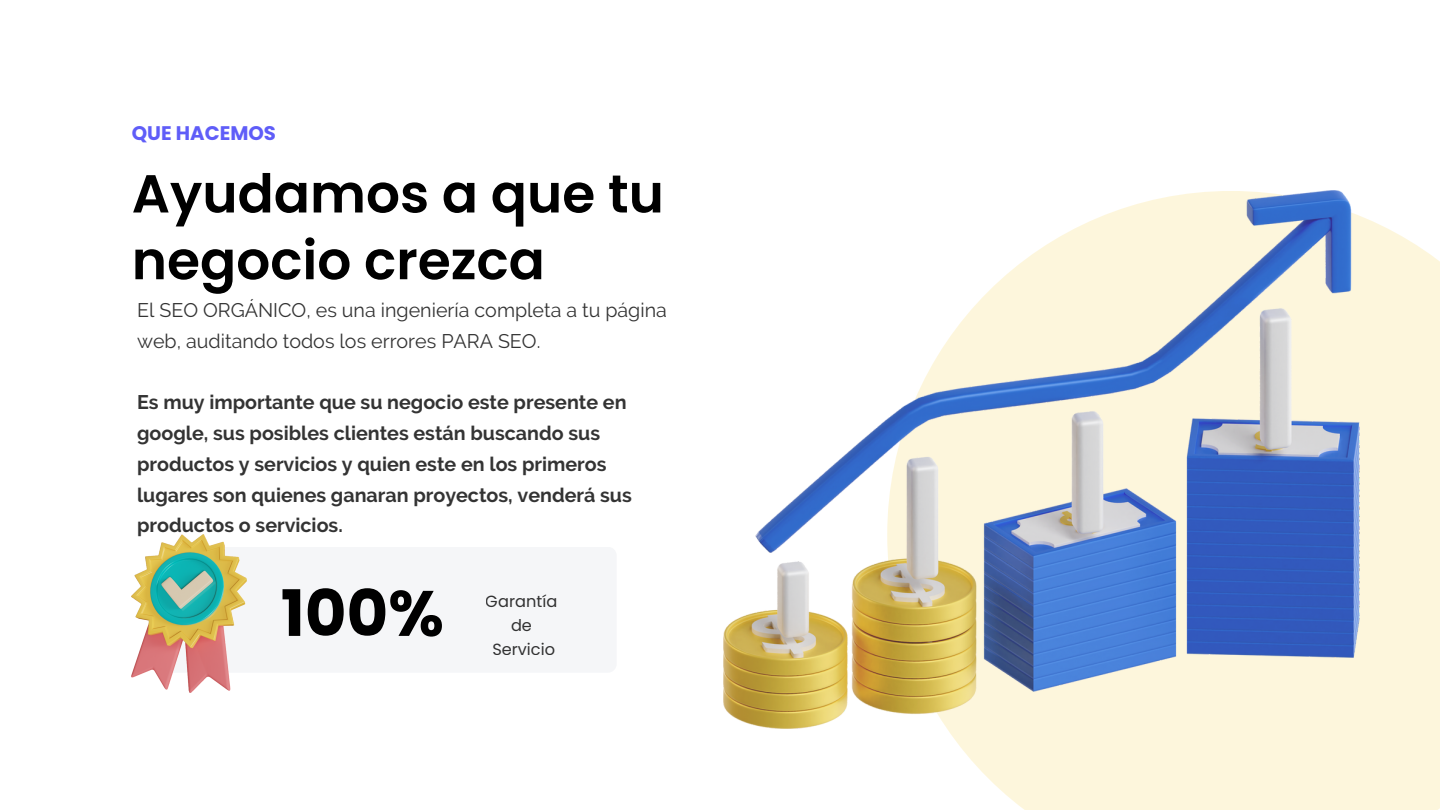
<style>
.page{position:relative;width:1440px;height:810px;background:#fff}
.page>*{position:absolute;margin:0;border:0;box-sizing:border-box;transform-origin:0 0}
.t1{font:700 64px "Poppins";color:#000}
.t2{font:600 53.4px/66.8px "Poppins";color:#000}
.t3{font:700 19.7px/30.8px "Raleway";color:#000}
.t4{font:19.7px/30.8px "Raleway";color:#000}
.t5{font:700 19.7px "Poppins";color:#5f5df8}
.t6{font:16.2px/24px "Poppins";color:#000;text-align:center}
</style>
<div class="page">
<div style="left:947px;top:216px;width:493px;height:594px;background:#fdf6dc"></div>
<img style="left:723px;top:191px;width:636px;height:538px">
<div style="left:164px;top:547px;width:453px;height:126px;background:#f5f6f8;border-radius:9px"></div>
<img style="left:132px;top:535px;width:115px;height:157px">
<h4 class="t5" style="left:132px;top:119px;width:146px">QUE HACEMOS</h4>
<h5 class="t2" style="left:132px;top:160px;width:534px">Ayudamos a que tu negocio crezca</h5>
<p class="t4" style="left:137px;top:295px;width:531px">El SEO ORGÁNICO, es una ingeniería completa a tu página web, auditando todos los errores PARA SEO.</p>
<p class="t3" style="left:137px;top:387px;width:496px">Es muy importante que su negocio este presente en google, sus posibles clientes están buscando sus productos y servicios y quien este en los primeros lugares son quienes ganaran proyectos, venderá sus productos o servicios.</p>
<p class="t1" style="left:281px;top:569px;width:165px">100%</p>
<p class="t6" style="left:486px;top:589px;width:73px">Garantía de<br>Servicio</p>
</div>
